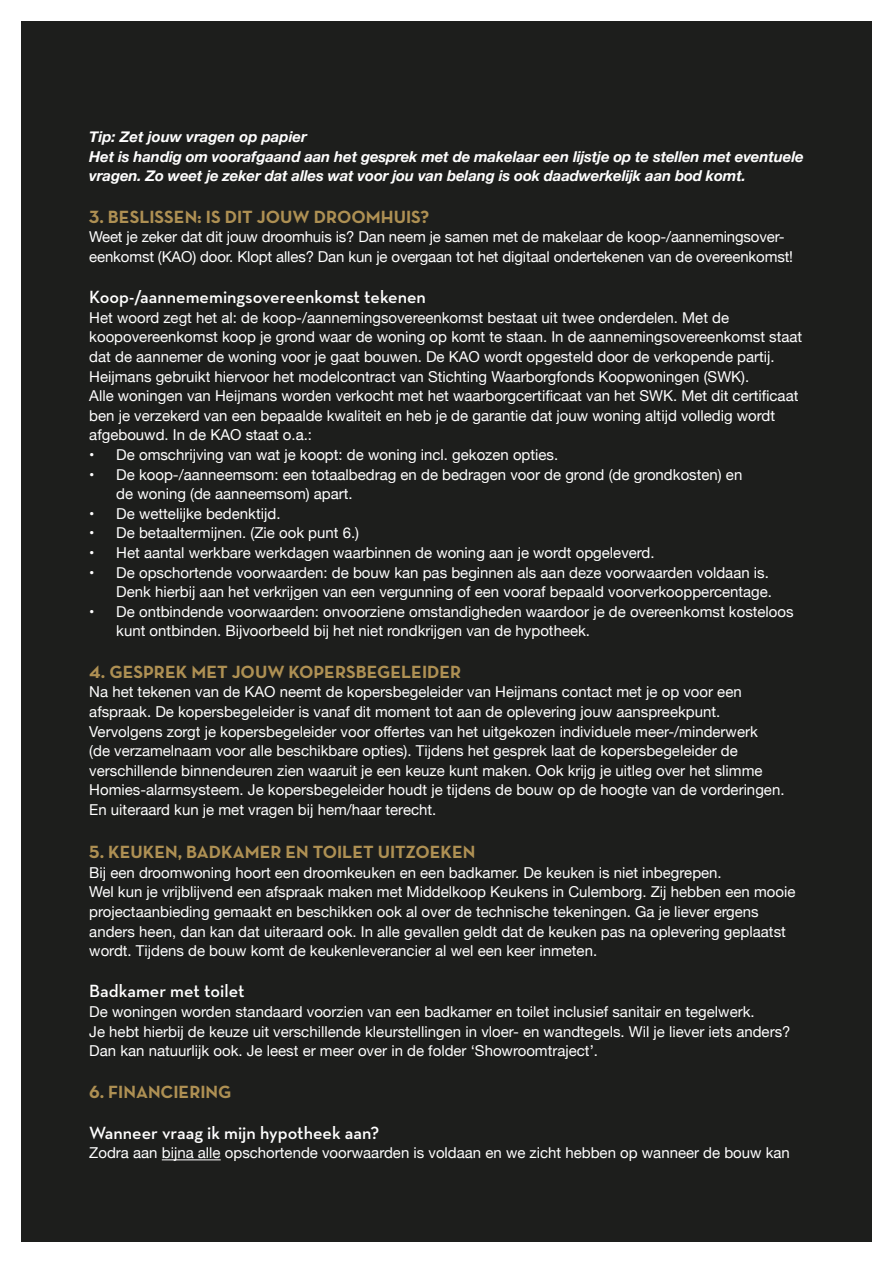
<style>
.page{position:relative;width:893px;height:1263px;background:#fff}
.page>*{position:absolute;margin:0;border:0;box-sizing:border-box;transform-origin:0 0}
.t1{font:700 18px "Neutraface Text";color:#ae9053}
.t2{font:600 18px "Neutraface Text";color:#fff}
.t3{font:15px/19.6px "Helvetica Neue";color:#fff}
.t4{font:italic 700 15px/19.6px "Helvetica Neue";letter-spacing:-.01em;color:#fff}
</style>
<div class="page">
<div style="left:21px;top:21px;width:851px;height:1221px;background:#1d1e1c"></div>
<hr style="left:162px;top:1159px;width:59px;height:1px;background:#fff">
<p class="t4" style="left:89px;top:127px;width:716px">Tip: Zet jouw vragen op papier<br>Het is handig om voorafgaand aan het gesprek met de makelaar een lijstje op te stellen met eventuele vragen. Zo weet je zeker dat alles wat voor jou van belang is ook daadwerkelijk aan bod komt.</p>
<p class="t1" style="left:89px;top:205px;width:342px">3. BESLISSEN: IS DIT JOUW DROOMHUIS?</p>
<p class="t3" style="left:89px;top:228px;width:705px">Weet je zeker dat dit jouw droomhuis is? Dan neem je samen met de makelaar de koop-/aannemingsover&shy;eenkomst (KAO) door. Klopt alles? Dan kun je overgaan tot het digitaal ondertekenen van de overeenkomst!</p>
<p class="t2" style="left:89px;top:286px;width:338px">Koop-/aannememingsovereenkomst tekenen</p>
<p class="t3" style="left:89px;top:308px;width:714px">Het woord zegt het al: de koop-/aannemingsovereenkomst bestaat uit twee onderdelen. Met de koopovereenkomst koop je grond waar de woning op komt te staan. In de aannemingsovereenkomst staat dat de aannemer de woning voor je gaat bouwen. De KAO wordt opgesteld door de verkopende partij.<br>Heijmans gebruikt hiervoor het modelcontract van Stichting Waarborgfonds Koopwoningen (SWK).<br>Alle woningen van Heijmans worden verkocht met het waarborgcertificaat van het SWK. Met dit certificaat ben je verzekerd van een bepaalde kwaliteit en heb je de garantie dat jouw woning altijd volledig wordt afgebouwd. In de KAO staat o.a.:</p>
<p class="t3" style="left:89px;top:446px;width:470px">• De omschrijving van wat je koopt: de woning incl. gekozen opties.</p>
<p class="t3" style="left:116px;top:465px;width:628px;text-indent:-27px">• De koop-/aanneemsom: een totaalbedrag en de bedragen voor de grond (de grondkosten) en de woning (de aanneemsom) apart.</p>
<p class="t3" style="left:89px;top:504px;width:193px">• De wettelijke bedenktijd.</p>
<p class="t3" style="left:89px;top:524px;width:271px">• De betaaltermijnen. (Zie ook punt 6.)</p>
<p class="t3" style="left:89px;top:544px;width:567px">• Het aantal werkbare werkdagen waarbinnen de woning aan je wordt opgeleverd.</p>
<p class="t3" style="left:89px;top:563px;width:684px;text-align:right">• De opschortende voorwaarden: de bouw kan pas beginnen als aan deze voorwaarden voldaan is.<br>Denk hierbij aan het verkrijgen van een vergunning of een vooraf bepaald voorverkooppercentage.</p>
<p class="t3" style="left:116px;top:602px;width:679px;text-indent:-27px">• De ontbindende voorwaarden: onvoorziene omstandigheden waardoor je de overeenkomst kosteloos kunt ontbinden. Bijvoorbeeld bij het niet rondkrijgen van de hypotheek.</p>
<p class="t1" style="left:89px;top:660px;width:373px">4. GESPREK MET JOUW KOPERSBEGELEIDER</p>
<p class="t3" style="left:89px;top:683px;width:697px">Na het tekenen van de KAO neemt de kopersbegeleider van Heijmans contact met je op voor een afspraak. De kopersbegeleider is vanaf dit moment tot aan de oplevering jouw aanspreekpunt.<br>Vervolgens zorgt je kopersbegeleider voor offertes van het uitgekozen individuele meer-/minderwerk<br>(de verzamelnaam voor alle beschikbare opties). Tijdens het gesprek laat de kopersbegeleider de verschillende binnendeuren zien waaruit je een keuze kunt maken. Ook krijg je uitleg over het slimme Homies-alarmsysteem. Je kopersbegeleider houdt je tijdens de bouw op de hoogte van de vorderingen.<br>En uiteraard kun je met vragen bij hem/haar terecht.</p>
<p class="t1" style="left:89px;top:840px;width:388px">5. KEUKEN, BADKAMER EN TOILET UITZOEKEN</p>
<p class="t3" style="left:89px;top:863px;width:708px">Bij een droomwoning hoort een droomkeuken en een badkamer. De keuken is niet inbegrepen.<br>Wel kun je vrijblijvend een afspraak maken met Middelkoop Keukens in Culemborg. Zij hebben een mooie projectaanbieding gemaakt en beschikken ook al over de technische tekeningen. Ga je liever ergens anders heen, dan kan dat uiteraard ook. In alle gevallen geldt dat de keuken pas na oplevering geplaatst wordt. Tijdens de bouw komt de keukenleverancier al wel een keer inmeten.</p>
<p class="t2" style="left:89px;top:980px;width:157px">Badkamer met toilet</p>
<p class="t3" style="left:89px;top:1003px;width:703px">De woningen worden standaard voorzien van een badkamer en toilet inclusief sanitair en tegelwerk.<br>Je hebt hierbij de keuze uit verschillende kleurstellingen in vloer- en wandtegels. Wil je liever iets anders?<br>Dan kan natuurlijk ook. Je leest er meer over in de folder ‘Showroomtraject’.</p>
<p class="t1" style="left:89px;top:1080px;width:144px">6. FINANCIERING</p>
<p class="t2" style="left:89px;top:1121px;width:291px">Wanneer vraag ik mijn hypotheek aan?</p>
<p class="t3" style="left:89px;top:1144px;width:702px">Zodra aan bijna alle opschortende voorwaarden is voldaan en we zicht hebben op wanneer de bouw kan</p>
</div>
